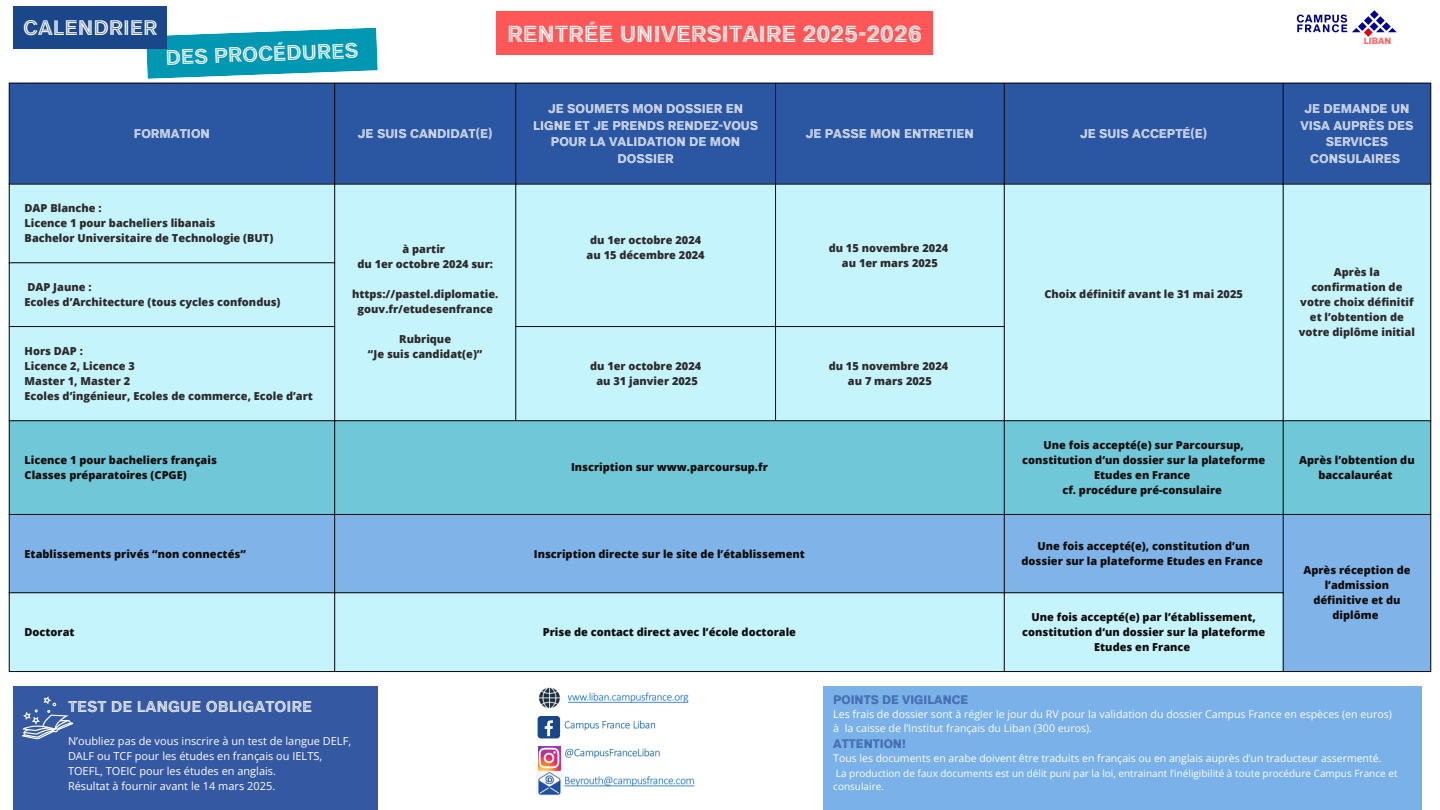
<style>
.page{position:relative;width:1440px;height:810px;background:#fff}
.page>*{position:absolute;margin:0;border:0;box-sizing:border-box;transform-origin:0 0}
.t1{font:22px "Campus France Inline";color:#fff}
.t2{font:20px "Campus France Inline";color:#fff}
.t3{font:15px "Campus France Inline";color:#fff}
.t4{font:12px/16.5px "Campus France Inline";color:#fff;text-align:center}
.t5{font:11.6px "Campus France Inline";color:#3558a2}
.t6{font:800 11px/15px "Open Sans";color:#000;text-align:center}
.t7{font:800 11px/15px "Open Sans";color:#231f20;text-align:center}
.t8{font:11px/15px "Open Sans";color:#fff}
.t9{font:10.6px "Open Sans";color:#fffcfd}
.t10{font:10.5px "Open Sans";color:#fff}
.t11{font:10px/13.5px "Open Sans";color:#fff}
.t12{font:8.7px "Campus France Inline";color:#ff3131}
.s1{color:#fff}
</style>
<div class="page">
<div style="left:10px;top:84px;width:1420px;height:100px;background:#2b56a1"></div>
<div style="left:10px;top:185px;width:1420px;height:235px;background:#c6f4fd"></div>
<div style="left:10px;top:421px;width:1420px;height:93px;background:#70c7d8"></div>
<svg style="left:10px;top:515px;width:1420px;height:156px;fill:#80b4e9"></svg>
<hr style="left:9px;top:83px;width:1px;height:588px;background:#000">
<hr style="left:334px;top:83px;width:1px;height:588px;background:#000">
<hr style="left:515px;top:83px;width:1px;height:337px;background:#000">
<hr style="left:775px;top:83px;width:1px;height:337px;background:#000">
<hr style="left:1004px;top:83px;width:1px;height:588px;background:#000">
<hr style="left:1283px;top:83px;width:1px;height:588px;background:#000">
<hr style="left:1430px;top:83px;width:1px;height:588px;background:#000">
<hr style="left:9px;top:83px;width:1422px;height:1px;background:#000">
<hr style="left:9px;top:184px;width:1422px;height:1px;background:#000">
<hr style="left:9px;top:262px;width:326px;height:1px;background:#000">
<hr style="left:9px;top:326px;width:326px;height:1px;background:#000">
<hr style="left:515px;top:326px;width:490px;height:1px;background:#000">
<hr style="left:9px;top:420px;width:1422px;height:1px;background:#000">
<hr style="left:9px;top:514px;width:1422px;height:1px;background:#000">
<hr style="left:9px;top:592px;width:1275px;height:1px;background:#000">
<hr style="left:9px;top:671px;width:1422px;height:1px;background:#000">
<div style="left:824px;top:687px;width:598px;height:123px;background:#7ab1e8"></div>
<img style="left:537px;top:747px;width:21px;height:48px">
<div style="left:538px;top:716px;width:22px;height:22px;background:#1a4789;border-radius:3px"></div>
<svg style="left:545px;top:720px;width:8px;height:16px"></svg>
<img style="left:558px;top:686px;width:305px;height:124px">
<img style="left:538px;top:686px;width:29px;height:30px">
<img style="left:1296px;top:10px;width:101px;height:27px">
<svg style="left:146px;top:28px;width:232px;height:51px"></svg>
<div style="left:14px;top:6px;width:153px;height:43px;background:#1a4789"></div>
<div style="left:496px;top:12px;width:437px;height:43px;background:#ff5757"></div>
<div style="left:14px;top:687px;width:364px;height:123px;background:#3558a2"></div>
<svg style="left:22px;top:696px;width:52px;height:44px"></svg>
<p class="t2" style="left:23px;top:13px;width:136px">CALENDRIER</p>
<p class="t1" style="left:507px;top:17px;width:417px">RENTRÉE UNIVERSITAIRE 2025-2026</p>
<p class="t2" style="left:165px;top:42px;width:194px;rotate:-2deg">DES PROCÉDURES</p>
<p class="t4" style="left:134px;top:125px;width:78px">FORMATION</p>
<p class="t4" style="left:358px;top:125px;width:136px">JE SUIS CANDIDAT(E)</p>
<p class="t7" style="left:25px;top:200px;width:250px;text-align:left">DAP Blanche :<br>Licence 1 pour bacheliers libanais<br>Bachelor Universitaire de Technologie (BUT)</p>
<p class="t7" style="left:25px;top:279px;width:257px;text-align:left">DAP Jaune :<br>Ecoles d’Architecture (tous cycles confondus)</p>
<p class="t7" style="left:25px;top:343px;width:290px;text-align:left">Hors DAP :<br>Licence 2, Licence 3<br>Master 1, Master 2<br>Ecoles d’ingénieur, Ecoles de commerce, Ecole d’art</p>
<p class="t7" style="left:357px;top:242px;width:137px">à partir<br>du 1er octobre 2024 sur:</p>
<p class="t7" style="left:352px;top:287px;width:148px">https://pastel.diplomatie. gouv.fr/etudesenfrance</p>
<p class="t7" style="left:368px;top:332px;width:116px">Rubrique<br>“Je suis candidat(e)”</p>
<p class="t4" style="left:533px;top:101px;width:227px">JE SOUMETS MON DOSSIER EN<br>LIGNE ET JE PRENDS RENDEZ-VOUS<br>POUR LA VALIDATION DE MON<br>DOSSIER</p>
<p class="t4" style="left:806px;top:125px;width:170px">JE PASSE MON ENTRETIEN</p>
<p class="t4" style="left:1080px;top:125px;width:129px">JE SUIS ACCEPT (E)</p>
<p class="t7" style="left:587px;top:233px;width:120px">du 1er octobre 2024 au 15 décembre 2024</p>
<p class="t7" style="left:829px;top:240px;width:121px">du 15 novembre 2024 au 1er mars 2025</p>
<p class="t7" style="left:590px;top:358px;width:113px">du 1er octobre 2024 au 31 janvier 2025</p>
<p class="t7" style="left:829px;top:358px;width:121px">du 15 novembre 2024 au 7 mars 2025</p>
<p class="t7" style="left:1044px;top:287px;width:200px">Choix définitif avant le 31 mai 2025</p>
<p class="t6" style="left:25px;top:452px;width:194px;text-align:left">Licence 1 pour bacheliers français<br>Classes préparatoires (CPGE)</p>
<p class="t6" style="left:571px;top:460px;width:198px">Inscription sur www.parcoursup.fr</p>
<p class="t6" style="left:1022px;top:437px;width:244px">Une fois accepté(e) sur Parcoursup, constitution d’un dossier sur la plateforme<br>Etudes en France<br>cf. procédure pré-consulaire</p>
<p class="t6" style="left:25px;top:546px;width:223px">Etablissements privés “non connectés”</p>
<p class="t6" style="left:534px;top:546px;width:273px">Inscription directe sur le site de l’établissement</p>
<p class="t6" style="left:1022px;top:538px;width:243px">Une fois accepté(e), constitution d’un dossier sur la plateforme Etudes en France</p>
<p class="t6" style="left:25px;top:624px;width:52px">Doctorat</p>
<p class="t6" style="left:543px;top:624px;width:255px">Prise de contact direct avec l’école doctorale</p>
<p class="t6" style="left:1022px;top:609px;width:244px">Une fois accepté(e) par l’établissement, constitution d‘un dossier sur la plateforme<br>Etudes en France</p>
<p class="t12" style="left:1364px;top:34px;width:34px">LIBAN<span class="s1">E</span></p>
<p class="t4" style="left:1300px;top:101px;width:111px;text-align:left;text-indent:4px">JE DEMANDE UN<br>VISA A</p>
<p class="t4" style="left:1388px;top:117px;width:27px">DES</p>
<p class="t4" style="left:1326px;top:134px;width:64px">SERVICES</p>
<p class="t4" style="left:1310px;top:150px;width:91px">CONSULAIRES</p>
<p class="t7" style="left:1299px;top:264px;width:118px">Après la confirmation de votre choix définitif et l’obtention de votre diplôme initial</p>
<p class="t6" style="left:1299px;top:452px;width:117px">Après l’obtention du baccalauréat</p>
<p class="t6" style="left:1303px;top:562px;width:109px">Après réception de l’admission définitive et du diplôme</p>
<p class="t3" style="left:68px;top:695px;width:246px">TEST DE LANGUE OBLIGATOIRE</p>
<p class="t8" style="left:68px;top:733px;width:285px">N’oubliez pas de vous inscrire à un test de langue DELF,<br>DALF ou TCF pour les études en français ou IELTS,<br>TOEFL, TOEIC pour les études en anglais.</p>
<p class="t8" style="left:68px;top:778px;width:209px">Résultat à fournir avant le 14 mars 2025.</p>
<p class="t5" style="left:833px;top:691px;width:136px">POINTS DE VIGILANCE</p>
<p class="t9" style="left:833px;top:707px;width:560px"><span class="s1">Les frais de</span> dossier sont à régler le jour du RV pour la validation du dossier Campus France en espèces (en euros)</p>
<p class="t9" style="left:833px;top:721px;width:260px">à la caisse de l’Institut français du Liban (300 euros).</p>
<p class="t5" style="left:833px;top:735px;width:74px">ATTENTION!</p>
<p class="t10" style="left:833px;top:751px;width:550px">Tous les documents en arabe doivent être traduits en français ou en anglais auprès d’un traducteur assermenté.</p>
<p class="t11" style="left:833px;top:766px;width:566px">La production de faux documents est un délit puni par la loi, entrainant l’inéligibilité à toute procédure Campus France et consulaire.</p>
</div>
